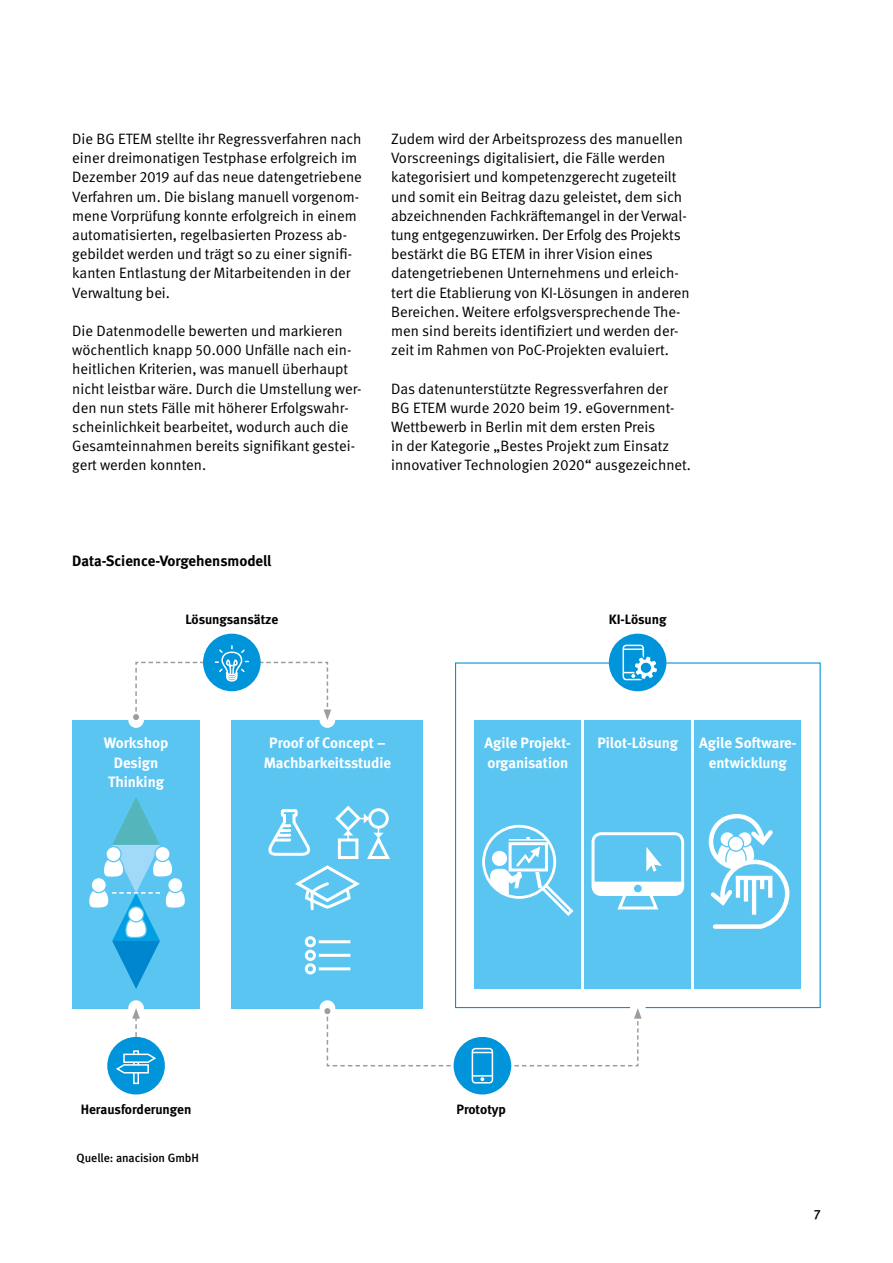
<style>
.page{position:relative;width:893px;height:1263px;background:#fff}
.page>*{position:absolute;margin:0;border:0;box-sizing:border-box;transform-origin:0 0}
.t1{font:15px/19.2px "DGUV Meta";color:#000}
.t2{font:700 15px/19.2px "DGUV Meta";color:#fff;text-align:center}
.t3{font:700 15px "DGUV Meta";color:#000}
.t4{font:700 13.5px "DGUV Meta";letter-spacing:-.005em;color:#000}
.t5{font:500 13.5px "DGUV Meta";color:#000}
.t6{font:500 12px "DGUV Meta";color:#000}
</style>
<div class="page">
<div style="left:72px;top:720px;width:128px;height:288px;background:#5bc5f2"></div>
<div style="left:475px;top:720px;width:106px;height:269px;background:#5bc5f2"></div>
<div style="left:585px;top:720px;width:106px;height:269px;background:#5bc5f2"></div>
<div style="left:695px;top:720px;width:106px;height:269px;background:#5bc5f2"></div>
<div style="left:232px;top:720px;width:191px;height:288px;background:#5bc5f2"></div>
<div style="left:455px;top:662px;width:366px;height:346px;border:1px solid #0095db"></div>
<div style="left:128px;top:1000px;width:16px;height:16px;background:#fff;border-radius:50%"></div>
<div style="left:107px;top:1037px;width:58px;height:57px;background:#0095db;border-radius:50%"></div>
<svg style="left:133px;top:1050px;width:6px;height:34px"></svg>
<svg style="left:116px;top:1053px;width:40px;height:21px"></svg>
<svg style="left:132px;top:1008px;width:8px;height:29px"></svg>
<div style="left:128px;top:712px;width:16px;height:16px;background:#fff;border-radius:50%"></div>
<div style="left:320px;top:712px;width:15px;height:16px;background:#fff;border-radius:50%"></div>
<div style="left:203px;top:634px;width:58px;height:57px;background:#0095db;border-radius:50%"></div>
<svg style="left:133px;top:646px;width:198px;height:74px"></svg>
<div style="left:320px;top:1000px;width:15px;height:16px;background:#fff;border-radius:50%"></div>
<div style="left:630px;top:1000px;width:16px;height:16px;background:#fff;border-radius:50%"></div>
<div style="left:454px;top:1037px;width:57px;height:57px;background:#0095db;border-radius:50%"></div>
<div style="left:472px;top:1048px;width:21px;height:35px;border:2px solid #fff;border-radius:3px"></div>
<svg style="left:324px;top:1008px;width:318px;height:59px"></svg>
<svg style="left:473px;top:1075px;width:19px;height:6px"></svg>
<div style="left:609px;top:634px;width:57px;height:57px;background:#0095db;border-radius:50%"></div>
<div style="left:622px;top:645px;width:22px;height:35px;border:2px solid #fff;border-radius:3px"></div>
<svg style="left:623px;top:633px;width:36px;height:48px"></svg>
<div style="left:482px;top:825px;width:74px;height:74px;border:3px solid #fff;border-radius:50%"></div>
<div style="left:509px;top:842px;width:39px;height:29px;border:3px solid #fff"></div>
<svg style="left:509px;top:837px;width:38px;height:3px"></svg>
<svg style="left:490px;top:846px;width:84px;height:70px"></svg>
<div style="left:592px;top:832px;width:92px;height:64px;border:3px solid #fff;border-radius:8px"></div>
<svg style="left:593px;top:882px;width:90px;height:28px"></svg>
<svg style="left:646px;top:847px;width:16px;height:25px"></svg>
<svg style="left:708px;top:814px;width:82px;height:115px"></svg>
<svg style="left:720px;top:832px;width:15px;height:15px"></svg>
<div style="left:719px;top:831px;width:17px;height:16px;border:1px solid #5bc5f2;border-radius:50%"></div>
<div style="left:728px;top:836px;width:15px;height:15px;background:#fff;border-radius:50%"></div>
<div style="left:728px;top:835px;width:16px;height:17px;border:1px solid #5bc5f2;border-radius:50%"></div>
<svg style="left:268px;top:805px;width:122px;height:106px"></svg>
<div style="left:305px;top:936px;width:11px;height:11px;border:3px solid #fff;border-radius:50%"></div>
<div style="left:305px;top:950px;width:11px;height:11px;border:3px solid #fff;border-radius:50%"></div>
<div style="left:305px;top:963px;width:11px;height:11px;border:3px solid #fff;border-radius:50%"></div>
<hr style="left:319px;top:940px;width:31px;height:3px;background:#fff">
<hr style="left:319px;top:954px;width:31px;height:3px;background:#fff">
<hr style="left:319px;top:967px;width:31px;height:3px;background:#fff">
<svg style="left:89px;top:797px;width:96px;height:192px"></svg>
<div style="left:129px;top:907px;width:15px;height:15px;background:#fff;border-radius:50%"></div>
<div style="left:128px;top:906px;width:16px;height:16px;border:1px solid #5bc5f2;border-radius:50%"></div>
<p class="t1" style="left:72px;top:130px;width:291px">Die BG ETEM stellte ihr Regressverfahren nach einer dreimonatigen Testphase erfolgreich im Dezember 2019 auf das neue datengetriebene Verfahren um. Die bislang manuell vorgenom&shy;mene Vorprüfung konnte erfolgreich in einem automatisierten, regelbasierten Prozess ab&shy;gebildet werden und trägt so zu einer signifi&shy;kanten Entlastung der Mitarbeitenden in der Verwaltung bei.</p>
<p class="t1" style="left:72px;top:322px;width:291px">Die Datenmodelle bewerten und markieren wöchentlich knapp 50.000 Unfälle nach ein&shy;heitlichen Kriterien, was manuell überhaupt nicht leistbar wäre. Durch die Umstellung wer&shy;den nun stets Fälle mit höherer Erfolgswahr&shy;scheinlichkeit bearbeitet, wodurch auch die Gesamteinnahmen bereits signifikant gestei&shy;gert werden konnten.</p>
<p class="t1" style="left:391px;top:130px;width:300px">Zudem wird der Arbeitsprozess des manuellen Vorscreenings digitalisiert, die Fälle werden kategorisiert und kompetenzgerecht zugeteilt und somit ein Beitrag dazu geleistet, dem sich abzeichnenden Fachkräftemangel in der Verwal&shy;tung entgegenzuwirken. Der Erfolg des Projekts bestärkt die BG ETEM in ihrer Vision eines datengetriebenen Unternehmens und erleich&shy;tert die Etablierung von KI-Lösungen in anderen Bereichen. Weitere erfolgsversprechende The&shy;men sind bereits identifiziert und werden der&shy;zeit im Rahmen von PoC-Projekten evaluiert.</p>
<p class="t1" style="left:391px;top:379px;width:301px">Das datenunterstützte Regressverfahren der<br>BG ETEM wurde 2020 beim 19. eGovernment-Wettbewerb in Berlin mit dem ersten Preis<br>in der Kategorie „Bestes Projekt zum Einsatz innovativer Technologien 2020“ ausgezeichnet.</p>
<p class="t3" style="left:72px;top:552px;width:201px">Data-Science-Vorgehensmodell</p>
<p class="t4" style="left:185px;top:611px;width:94px">Lösungsansätze</p>
<p class="t4" style="left:609px;top:611px;width:59px">KI-Lösung</p>
<p class="t2" style="left:104px;top:734px;width:66px">Workshop<br>Design<br>Thinking</p>
<p class="t2" style="left:484px;top:734px;width:88px;text-align:left">Agile Projekt&shy;organisation</p>
<p class="t2" style="left:597px;top:734px;width:82px">Pilot-Lösung</p>
<p class="t2" style="left:699px;top:734px;width:99px">Agile Software&shy;entwicklung</p>
<p class="t2" style="left:264px;top:734px;width:129px">Proof of Concept –<br>Machbarkeitsstudie</p>
<p class="t4" style="left:81px;top:1101px;width:112px">Herausforderungen</p>
<p class="t4" style="left:456px;top:1101px;width:51px">Prototyp</p>
<p class="t6" style="left:77px;top:1150px;width:124px">Quelle: anacision GmbH</p>
<p class="t5" style="left:814px;top:1207px;width:8px">7</p>
</div>
